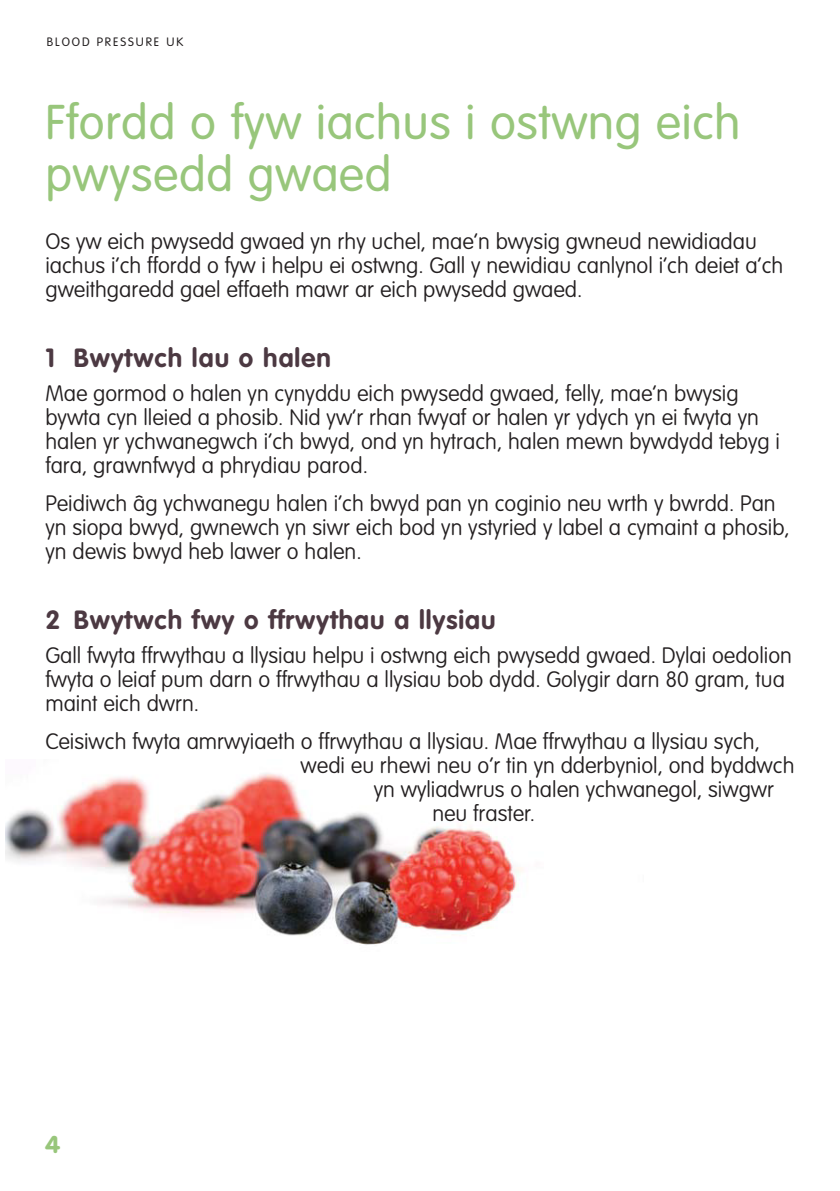
<style>
.page{position:relative;width:840px;height:1191px;background:#fff}
.page>*{position:absolute;margin:0;border:0;box-sizing:border-box;transform-origin:0 0}
.t1{font:300 48px/52px "VAG Rounded";letter-spacing:.015em;color:#98c67b}
.t2{font:700 26px "VAG Rounded";letter-spacing:.04em;color:#4c3942}
.t3{font:900 24px "VAG Rounded";color:#98c67b}
.t4{font:100 22px/24px "VAG Rounded";color:#231f20}
.t5{font:300 12px "VAG Rounded";letter-spacing:.16em;color:#231f20}
</style>
<div class="page">
<img style="left:6px;top:773px;width:517px;height:172px">
<p class="t5" style="left:47px;top:35px;width:138px">BLOOD PRESSURE UK</p>
<h1 class="t1" style="left:45px;top:96px;width:696px">Ffordd o fyw iachus i ostwng eich pwysedd gwaed</h1>
<p class="t4" style="left:45px;top:229px;width:739px">Os yw eich pwysedd gwaed yn rhy uchel, mae’n bwysig gwneud newidiadau iachus i’ch ffordd o fyw i helpu ei ostwng. Gall y newidiau canlynol i’ch deiet a’ch gweithgaredd gael effaeth mawr ar eich pwysedd gwaed.</p>
<p class="t2" style="left:45px;top:343px;width:287px">1 Bwytwch lau o halen</p>
<p class="t4" style="left:45px;top:381px;width:735px">Mae gormod o halen yn cynyddu eich pwysedd gwaed, felly, mae’n bwysig bywta cyn lleied a phosib. Nid yw’r rhan fwyaf or halen yr ydych yn ei fwyta yn halen yr ychwanegwch i’ch bwyd, ond yn hytrach, halen mewn bywdydd tebyg i fara, grawnfwyd a phrydiau parod.</p>
<p class="t4" style="left:45px;top:491px;width:745px">Peidiwch âg ychwanegu halen i’ch bwyd pan yn coginio neu wrth y bwrdd. Pan yn siopa bwyd, gwnewch yn siwr eich bod yn ystyried y label a cymaint a phosib, yn dewis bwyd heb lawer o halen.</p>
<p class="t2" style="left:45px;top:605px;width:451px">2 Bwytwch fwy o ffrwythau a llysiau</p>
<p class="t4" style="left:45px;top:643px;width:747px">Gall fwyta ffrwythau a llysiau helpu i ostwng eich pwysedd gwaed. Dylai oedolion fwyta o leiaf pum darn o ffrwythau a llysiau bob dydd. Golygir darn 80 gram, tua maint eich dwrn.</p>
<p class="t4" style="left:45px;top:729px;width:715px">Ceisiwch fwyta amrwyiaeth o ffrwythau a llysiau. Mae ffrwythau a llysiau sych,</p>
<p class="t4" style="left:300px;top:753px;width:495px">wedi eu rhewi neu o’r tin yn dderbyniol, ond byddwch</p>
<p class="t4" style="left:373px;top:777px;width:402px">yn wyliadwrus o halen ychwanegol, siwgwr</p>
<p class="t4" style="left:432px;top:801px;width:104px">neu fraster.</p>
<p class="t3" style="left:45px;top:1129px;width:16px">4</p>
</div>
